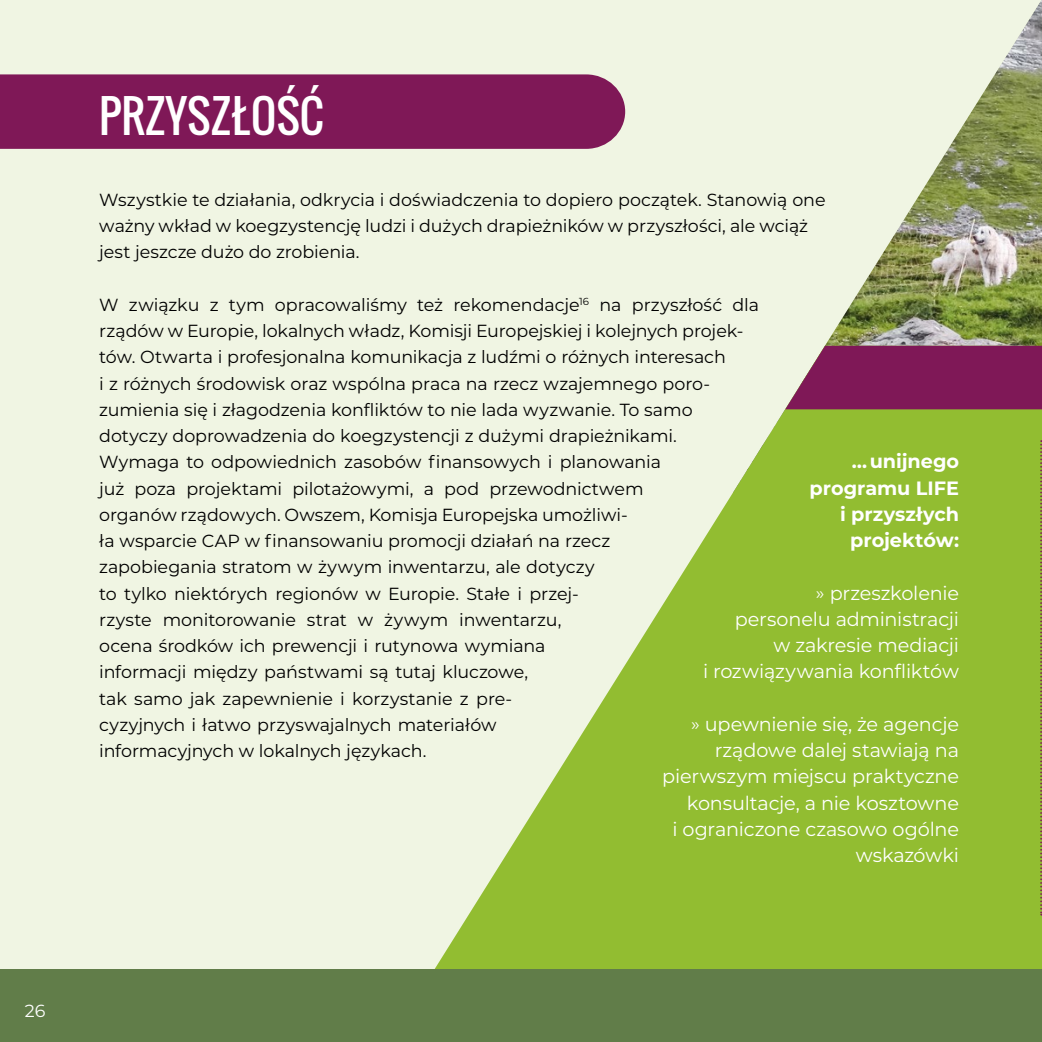
<style>
.page{position:relative;width:1042px;height:1042px;background:#fff}
.page>*{position:absolute;margin:0;border:0;box-sizing:border-box;transform-origin:0 0}
.t1{font:43.75px "Oswald";color:#fff}
.t2{font:19.25px/26.2px "Montserrat";letter-spacing:-.01em;color:#fff;text-align:right}
.t3{font:700 19.25px/26.2px "Montserrat";color:#fff;text-align:right}
.t4{font:17.5px/26.2px "Montserrat";letter-spacing:-.005em;color:#000}
.t5{font:17.5px "Montserrat";color:#fff}
</style>
<div class="page">
<div style="left:0;top:0;width:1042px;height:1024px;background:#f0f5e3"></div>
<img style="left:825px;top:0;width:217px;height:346px">
<svg style="left:407px;top:409px;width:635px;height:561px;fill:#92bd31"></svg>
<div style="left:0;top:970px;width:1042px;height:72px;background:#617d49"></div>
<div style="left:0;top:74px;width:625px;height:75px;background:#7f1857"></div>
<svg style="left:785px;top:346px;width:257px;height:63px;background:#872961"></svg>
<svg style="left:1040px;top:440px;width:2px;height:475px"></svg>
<h1 class="t1" style="left:99px;top:84px;width:226px">PRZYSZŁOŚĆ</h1>
<p class="t4" style="left:99px;top:186px;width:728px">Wszystkie te działania, odkrycia i doświadczenia to dopiero początek. Stanowią one ważny wkład w koegzystencję ludzi i dużych drapieżników w przyszłości, ale wciąż jest jeszcze dużo do zrobienia.</p>
<p class="t4" style="left:99px;top:291px;width:661px">W związku z tym opracowaliśmy też rekomendacje<sup>16</sup> na przyszłość dla rządów w Europie, lokalnych władz, Komisji Europejskiej i kolejnych projek&shy;tów. Otwarta i profesjonalna komunikacja z ludźmi o różnych interesach<br>i z różnych środowisk oraz wspólna praca na rzecz wzajemnego poro&shy;zumienia się i złagodzenia konfliktów to nie lada wyzwanie. To samo dotyczy doprowadzenia do koegzystencji z dużymi drapieżnikami.<br>Wymaga to odpowiednich zasobów finansowych i planowania<br>już poza projektami pilotażowymi, a pod przewodnictwem<br>organów rządowych. Owszem, Komisja Europejska umożliwi-<br>ła wsparcie CAP w finansowaniu promocji działań na rzecz<br>zapobiegania stratom w żywym inwentarzu, ale dotyczy<br>to tylko niektórych regionów w Europie. Stałe i przej-<br>rzyste monitorowanie strat w żywym inwentarzu,<br>ocena środków ich prewencji i rutynowa wymiana<br>informacji między państwami są tutaj kluczowe,<br>tak samo jak zapewnienie i korzystanie z pre-<br>cyzyjnych i łatwo przyswajalnych materiałów<br>informacyjnych w lokalnych językach.</p>
<p class="t3" style="left:809px;top:447px;width:151px">… unijnego programu LIFE i przyszłych projektów:</p>
<p class="t2" style="left:703px;top:579px;width:257px">» przeszkolenie<br>personelu administracji<br>w zakresie mediacji<br>i rozwiązywania konfliktów</p>
<p class="t2" style="left:662px;top:710px;width:298px">» upewnienie się, że agencje rządowe dalej stawiają na pierwszym miejscu praktyczne konsultacje, a nie kosztowne<br>i ograniczone czasowo ogólne wskazówki</p>
<p class="t5" style="left:25px;top:999px;width:22px">26</p>
</div>
